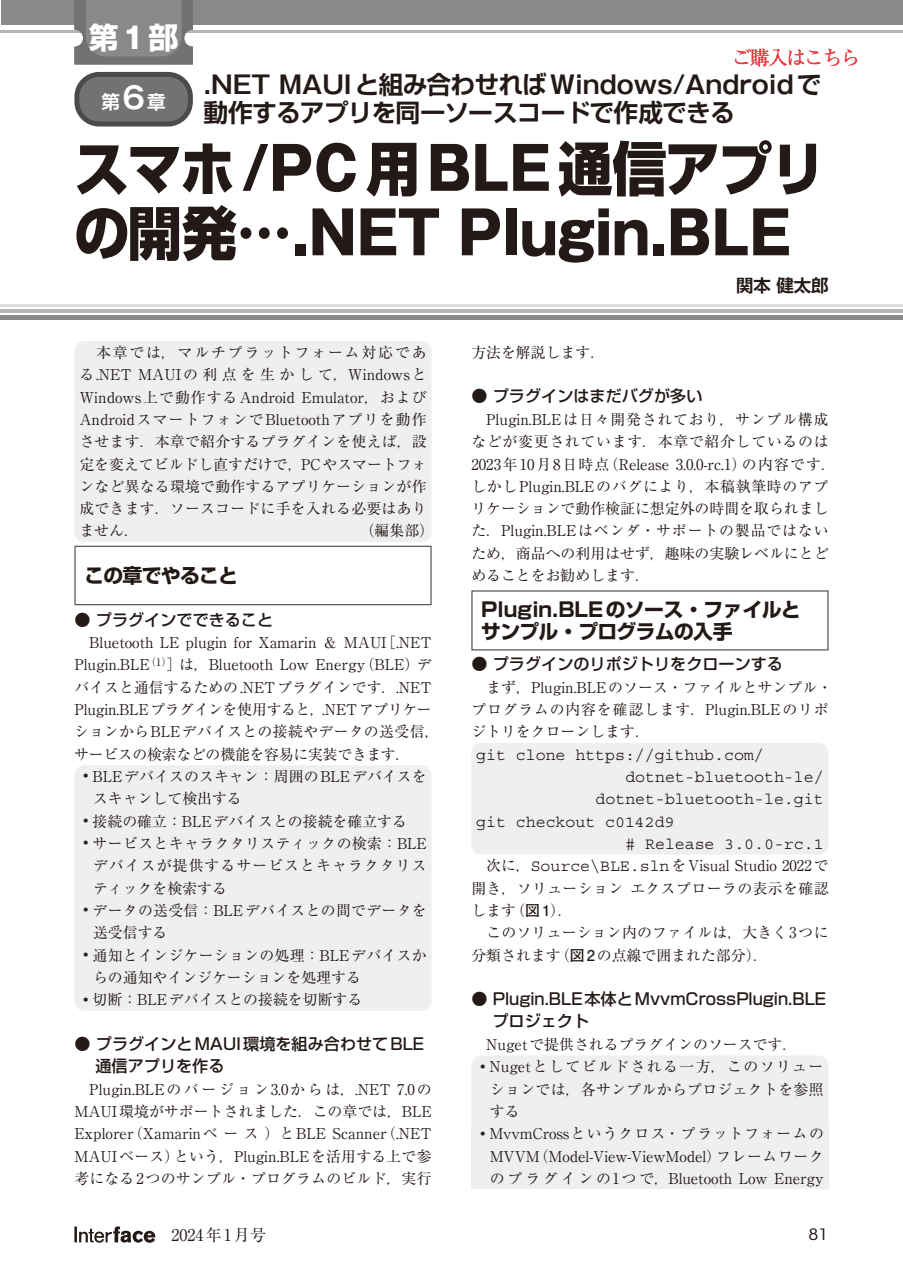
<style>
.page{position:relative;width:903px;height:1275px;background:#fff}
.page>*{position:absolute;margin:0;border:0;box-sizing:border-box;transform-origin:0 0}
.t1{font:800 58.27px "Gothic MB101 Pro";color:#231916;scale:.94 1}
.t2{font:800 58.27px "Shin Go Pro";letter-spacing:-.035em;color:#231916;scale:.94 1}
.t3{font:700 29.75px "Shin Go Pro";color:#fff}
.t4{font:700 24.85px "Gothic MB101 Pro De";color:#231916}
.t5{font:700 24.85px "Shin Go Pro De";letter-spacing:-.035em;color:#231916}
.t6{font:700 19.78px/22.4px "Shin Go Pro";letter-spacing:-.035em;color:#231916}
.t7{font:19.78px "Ryumin Pr 6 N";letter-spacing:-.09em;color:#ee383d}
.t8{font:700 18.55px "Shin Go Pro De";color:#fff}
.t9{font:700 17.32px "Shin Go Pro De";color:#231916}
.t10{font:16.45px "Courier Std";color:#231916}
.t11{font:500 16.1px/22.4px "Shin Go Pro";color:#231916}
.t12{font:16.1px "Ryumin Pro";color:#231916}
.t13{font:15.58px "ITC Avant Garde Std";color:#231916;scale:1.11 1}
.t14{font:14.88px/22.4px "Ryumin Pro";color:#231916}
.t15{font:14.88px "Ryumin Pro";letter-spacing:.02em;color:#231916}
.t16{font:14.88px "Ryumin Pro";letter-spacing:.065em;color:#231916}
.t17{font:14.88px "Ryumin Pro";letter-spacing:.025em;color:#231916}
.t18{font:14.88px "Ryumin Pro";letter-spacing:.095em;color:#231916}
.t19{font:14.88px "Ryumin Pro";letter-spacing:.07em;color:#231916}
.s1{font-family:"Gothic MB101 Pro"}
.s2{font-family:"Gothic MB101 Pro De";font-size:29.75px}
.s3{font-family:"Shin Go Pro De"}
.s4{font-family:"Shin Go Pro"}
.s5{font-size:12.25px}
.s6{font-family:"Courier Std";font-size:16.45px}
.s7{font-family:"Futo Go B101 Pro";font-weight:700}
</style>
<div class="page">
<svg style="left:74px;top:1226px;width:81px;height:17px"></svg>
<hr style="left:0;top:30px;width:903px;height:2px;background:#b5b5b6">
<div style="left:1px;top:0;width:902px;height:25px;background:#898989"></div>
<hr style="left:0;top:309px;width:903px;height:4px;background:#b5b5b6">
<div style="left:0;top:315px;width:903px;height:5px;background:#898989"></div>
<hr style="left:0;top:304px;width:903px;height:2px;background:#dcdddd">
<div style="left:74px;top:341px;width:358px;height:201px;background:#efeff0;border-radius:10px"></div>
<div style="left:74px;top:546px;width:358px;height:59px;border:1px solid #595857"></div>
<div style="left:74px;top:765px;width:358px;height:246px;background:#efeff0;border-radius:10px"></div>
<div style="left:471px;top:590px;width:357px;height:60px;border:1px solid #595857"></div>
<div style="left:471px;top:743px;width:357px;height:111px;background:#efeff0;border-radius:10px"></div>
<div style="left:471px;top:1056px;width:357px;height:66px;background:#efeff0"></div>
<div style="left:471px;top:1122px;width:357px;height:67px;background:#efeff0"></div>
<div style="left:77px;top:74px;width:113px;height:50px;background:#727272;border-radius:22px"></div>
<div style="left:74px;top:72px;width:119px;height:54px;border:5px solid #4d4a4a;border-radius:22px"></div>
<svg style="left:74px;top:0;width:119px;height:64px"></svg>
<h2 class="t3" style="left:89px;top:14px;width:91px">第<span class="s1">1</span>部</h2>
<p class="t8" style="left:101px;top:87px;width:66px">第<span class="s2">6</span>章</p>
<h3 class="t7" style="left:732px;top:42px;width:130px">ご購入はこちら</h3>
<h3 class="t4" style="left:203px;top:64px;width:620px">.NET MAUI<span class="s3">と組み合わせれば</span>Windows/Android<span class="s3">で</span></h3>
<h3 class="t5" style="left:203px;top:92px;width:533px">動作するアプリを同一ソースコードで作成できる</h3>
<h1 class="t2" style="left:74px;top:122px;width:801px">スマホ<span class="s1">/PC</span>用<span class="s1">BLE</span>通信アプリ</h1>
<h1 class="t1" style="left:74px;top:184px;width:764px"><span class="s4">の開発</span>….NET Plugin.BLE</h1>
<p class="t14" style="left:79px;top:340px;width:349px;text-align:justify">　本章では，マルチプラットフォーム対応である.NET MAUIの利点を生かして，WindowsとWindows上で動作するAndroid Emulator，およびAndroidスマートフォンでBluetoothアプリを動作させます．本章で紹介するプラグインを使えば，設定を変えてビルドし直すだけで，PCやスマートフォンなど異なる環境で動作するアプリケーションが作成できます．ソースコードに手を入れる必要はありません．</p>
<p class="t14" style="left:360px;top:519px;width:76px">（編集部）</p>
<h3 class="t6" style="left:84px;top:562px;width:155px">この章でやること</h3>
<p class="t11" style="left:74px;top:606px;width:200px">● プラグインでできること</p>
<p class="t14" style="left:74px;top:630px;width:367px;text-indent:15px">Bluetooth LE plugin for Xamarin ＆ MAUI［.NET Plugin.BLE<sup>（1）</sup>］は，Bluetooth Low Energy（BLE）デバイスと通信するための.NETプラグインです．.NET Plugin.BLEプラグインを使用すると，.NETアプリケーションからBLEデバイスとの接続やデータの送受信，サービスの検索などの機能を容易に実装できます．</p>
<p class="t14" style="left:83px;top:764px;width:345px"><span class="s5">・</span> BLEデバイスのスキャン：周囲のBLEデバイスを</p>
<p class="t14" style="left:93px;top:787px;width:150px">スキャンして検出する</p>
<p class="t14" style="left:83px;top:809px;width:325px"><span class="s5">・</span>接続の確立：BLEデバイスとの接続を確立する</p>
<p class="t17" style="left:83px;top:832px;width:345px"><span class="s5">・</span>サービスとキャラクタリスティックの検索：BLE</p>
<p class="t19" style="left:93px;top:854px;width:335px">デバイスが提供するサービスとキャラクタリス</p>
<p class="t14" style="left:93px;top:876px;width:135px">ティックを検索する</p>
<p class="t15" style="left:83px;top:899px;width:345px"><span class="s5">・</span>データの送受信：BLEデバイスとの間でデータを</p>
<p class="t14" style="left:93px;top:920px;width:76px">送受信する</p>
<p class="t15" style="left:83px;top:943px;width:345px"><span class="s5">・</span>通知とインジケーションの処理：BLEデバイスか</p>
<p class="t14" style="left:93px;top:965px;width:269px">らの通知やインジケーションを処理する</p>
<p class="t14" style="left:83px;top:987px;width:281px"><span class="s5">・</span>切断：BLEデバイスとの接続を切断する</p>
<p class="t11" style="left:95px;top:1030px;width:330px;text-indent:-21px">● プラグインとMAUI環境を組み合わせてBLE通信アプリを作る</p>
<p class="t14" style="left:74px;top:1077px;width:359px;text-align:justify;text-indent:15px">Plugin.BLEのバージョン3.0からは，.NET 7.0のMAUI環境がサポートされました．この章では，BLE Explorer（Xamarinベース）とBLE Scanner（.NET MAUIベース）という，Plugin.BLEを活用する上で参考になる2つのサンプル・プログラムのビルド，実行</p>
<p class="t9" style="left:736px;top:271px;width:94px">関本 健太郎</p>
<p class="t14" style="left:471px;top:340px;width:135px">方法を解説します．</p>
<p class="t11" style="left:471px;top:383px;width:233px">● プラグインはまだバグが多い</p>
<p class="t14" style="left:471px;top:407px;width:366px;text-indent:15px">Plugin.BLEは日々開発されており，サンプル構成などが変更されています．本章で紹介しているのは<br>2023年10月8日時点（Release 3.0.0-rc.1）の内容です．しかしPlugin.BLEのバグにより，本稿執筆時のアプリケーションで動作検証に想定外の時間を取られました．Plugin.BLEはベンダ・サポートの製品ではないため，商品への利用はせず，趣味の実験レベルにとどめることをお勧めします．</p>
<h3 class="t6" style="left:481px;top:596px;width:321px">Plugin.BLEのソース・ファイルとサンプル・プログラムの入手</h3>
<p class="t11" style="left:471px;top:651px;width:313px">● プラグインのリポジトリをクローンする</p>
<p class="t14" style="left:471px;top:675px;width:362px;text-indent:15px">まず，Plugin.BLEのソース・ファイルとサンプル・プログラムの内容を確認します．Plugin.BLEのリポジトリをクローンします．</p>
<p class="t10" style="left:476px;top:746px;width:289px">git clone https://github.com/</p>
<p class="t10" style="left:625px;top:768px;width:200px">dotnet-bluetooth-le/</p>
<p class="t10" style="left:596px;top:790px;width:229px">dotnet-bluetooth-le.git</p>
<p class="t10" style="left:476px;top:813px;width:200px">git checkout c0142d9</p>
<p class="t10" style="left:625px;top:835px;width:200px"># Release 3.0.0-rc.1</p>
<p class="t14" style="left:471px;top:854px;width:359px">　次に，<span class="s6">Source\BLE.sln</span>をVisual Studio 2022で開き，ソリューション エクスプローラの表示を確認します（<span class="s7">図1</span>）．<br>　このソリューション内のファイルは，大きく3つに分類されます（<span class="s7">図2</span>の点線で囲まれた部分）．</p>
<p class="t11" style="left:492px;top:986px;width:335px;text-indent:-21px">● Plugin.BLE本体とMvvmCrossPlugin.BLEプロジェクト</p>
<p class="t14" style="left:486px;top:1032px;width:313px">Nugetで提供されるプラグインのソースです．</p>
<p class="t18" style="left:480px;top:1055px;width:345px"><span class="s5">・</span> Nugetとしてビルドされる一方，このソリュー</p>
<p class="t15" style="left:490px;top:1077px;width:335px">ションでは，各サンプルからプロジェクトを参照</p>
<p class="t14" style="left:490px;top:1099px;width:31px">する</p>
<p class="t16" style="left:480px;top:1122px;width:345px"><span class="s5">・</span> MvvmCrossというクロス・プラットフォームの</p>
<p class="t14" style="left:490px;top:1144px;width:336px">MVVM（Model-View-ViewModel）フレームワーク</p>
<p class="t14" style="left:490px;top:1166px;width:335px">のプラグインの1つで，Bluetooth Low Energy</p>
<p class="t12" style="left:155px;top:1222px;width:112px">　2024年1月号</p>
<p class="t13" style="left:808px;top:1225px;width:20px">81</p>
</div>
